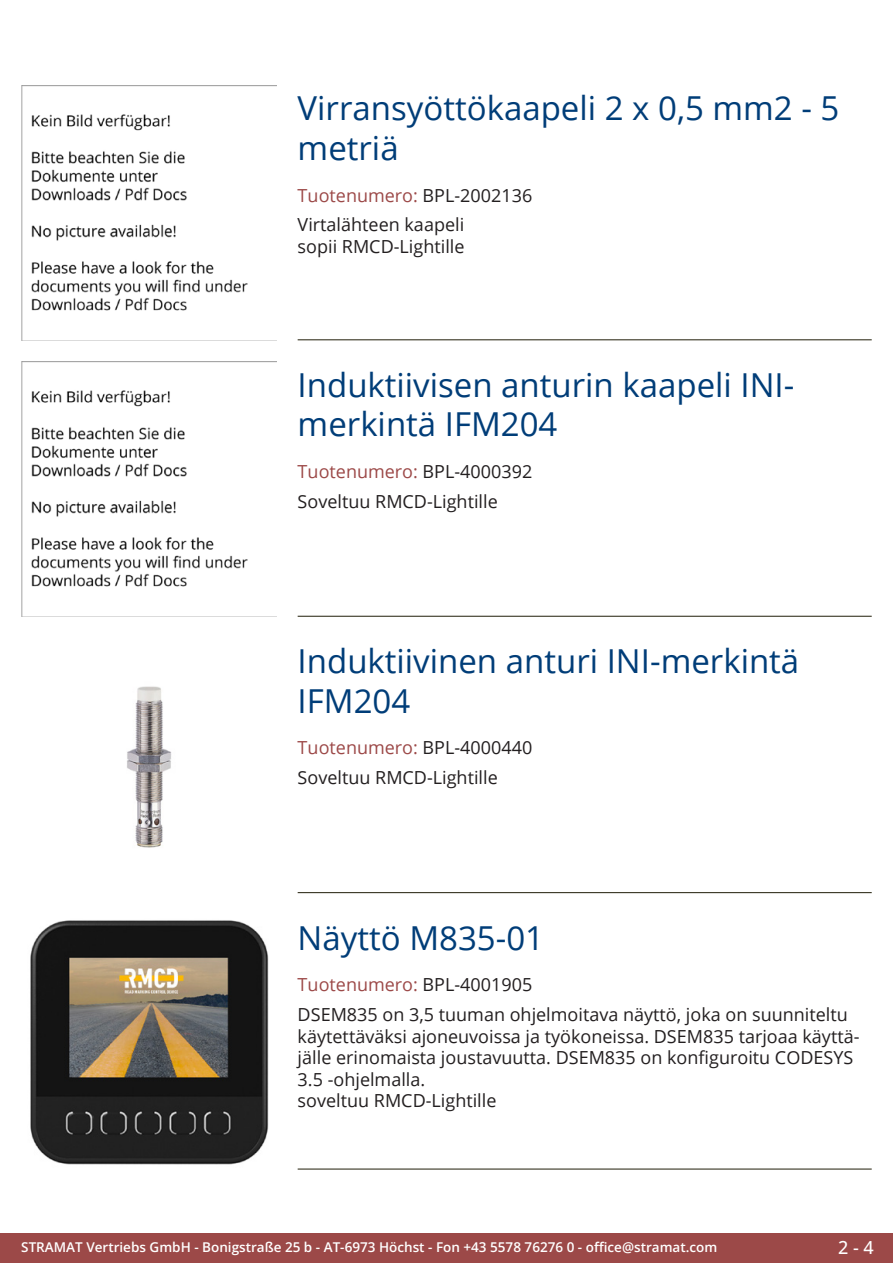
<style>
.page{position:relative;width:893px;height:1263px;background:#fff}
.page>*{position:absolute;margin:0;border:0;box-sizing:border-box;transform-origin:0 0}
.Produkttitel{font:33px/39.6px "Open Sans";color:#003d78}
.Beschreibung_Text{font:18px/21.6px "Open Sans";color:#231f20}
.TechDaten_Überschrif{font:18px "Open Sans";color:#9c4948}
.t1{font:500 18px "Open Sans";color:#fff}
.t2{font:600 13.5px "Open Sans";color:#fff}
.s1{color:#231f20}
</style>
<div class="page">
<div style="left:0;top:1233px;width:893px;height:30px;background:#9c4948"></div>
<hr style="left:298px;top:340px;width:574px;height:1px;background:#201d08">
<hr style="left:298px;top:616px;width:574px;height:1px;background:#201d08">
<hr style="left:298px;top:892px;width:574px;height:1px;background:#201d08">
<hr style="left:298px;top:1169px;width:574px;height:1px;background:#201d08">
<img style="left:21px;top:85px;width:255px;height:255px">
<img style="left:21px;top:361px;width:255px;height:256px">
<img style="left:127px;top:686px;width:45px;height:162px">
<img style="left:30px;top:920px;width:239px;height:245px">
<p class="Produkttitel" style="left:298px;top:88px;width:543px">Virransyöttökaapeli 2 x 0,5 mm2 - 5 metriä</p>
<p class="TechDaten_Überschrif" style="left:298px;top:183px;width:236px">Tuotenumero: <span class="s1">BPL-2002136</span></p>
<p class="Beschreibung_Text" style="left:298px;top:214px;width:168px">Virtalähteen kaapeli sopii RMCD-Lightille</p>
<p class="Produkttitel" style="left:298px;top:364px;width:498px">Induktiivisen anturin kaapeli INI&shy;merkintä IFM204</p>
<p class="TechDaten_Überschrif" style="left:298px;top:459px;width:236px">Tuotenumero: <span class="s1">BPL-4000392</span></p>
<p class="Beschreibung_Text" style="left:298px;top:490px;width:202px">Soveltuu RMCD-Lightille</p>
<p class="Produkttitel" style="left:298px;top:640px;width:503px">Induktiivinen anturi INI-merkintä<br>IFM204</p>
<p class="TechDaten_Überschrif" style="left:298px;top:735px;width:236px">Tuotenumero: <span class="s1">BPL-4000440</span></p>
<p class="Beschreibung_Text" style="left:298px;top:766px;width:202px">Soveltuu RMCD-Lightille</p>
<p class="Produkttitel" style="left:298px;top:917px;width:248px">Näyttö M835-01</p>
<p class="TechDaten_Überschrif" style="left:298px;top:972px;width:236px">Tuotenumero: <span class="s1">BPL-4001905</span></p>
<p class="Beschreibung_Text" style="left:298px;top:1003px;width:562px">DSEM835 on 3,5 tuuman ohjelmoitava näyttö, joka on suunniteltu käytettäväksi ajoneuvoissa ja työkoneissa. DSEM835 tarjoaa käyttä&shy;jälle erinomaista joustavuutta. DSEM835 on konfiguroitu CODESYS 3.5 -ohjelmalla.<br>soveltuu RMCD-Lightille</p>
<p class="t2" style="left:21px;top:1238px;width:698px">STRAMAT Vertriebs GmbH - Bonigstraße 25 b - AT-6973 Höchst - Fon +43 5578 76276 0 - office@stramat.com</p>
<p class="t1" style="left:838px;top:1234px;width:37px">2 - 4</p>
</div>
